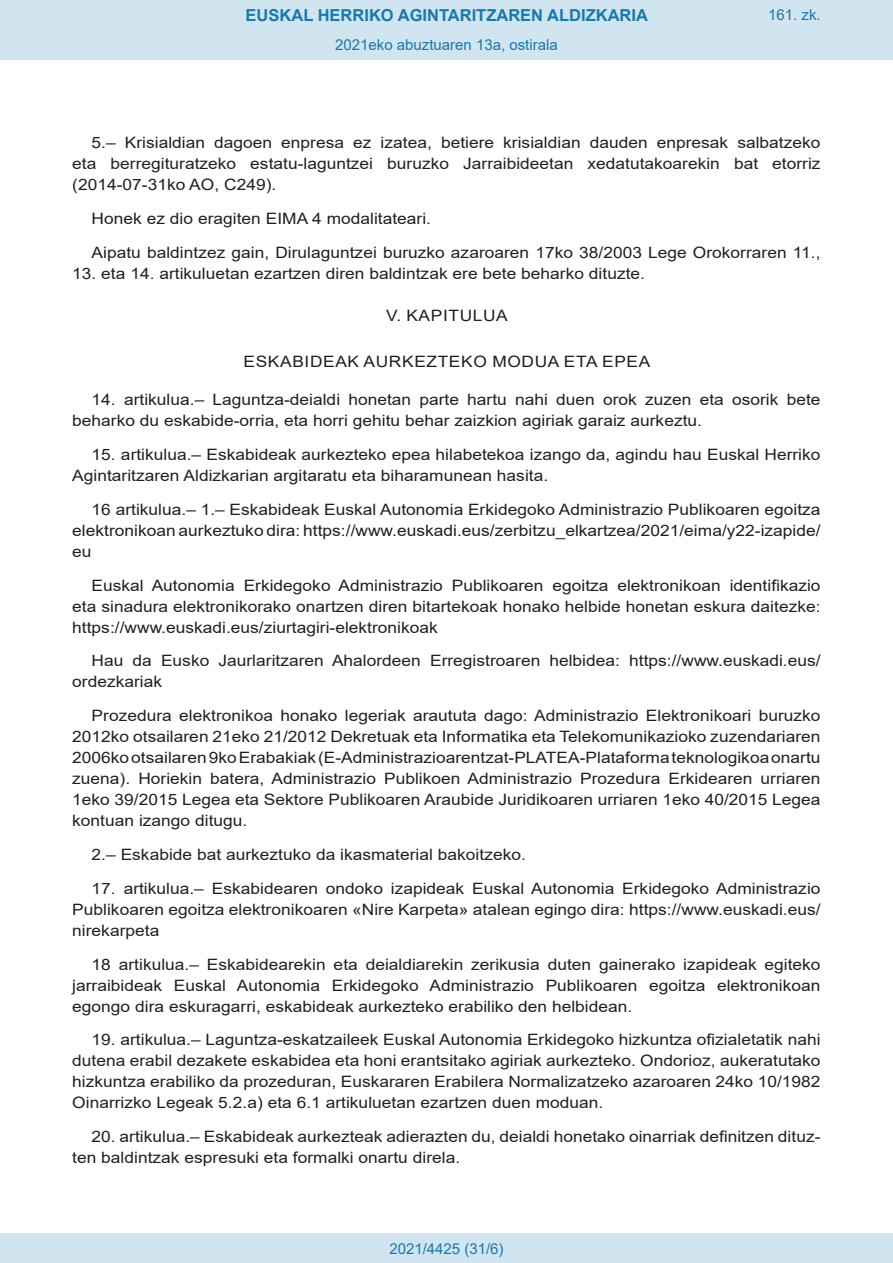
<style>
.page{position:relative;width:893px;height:1263px;background:#fff}
.page>*{position:absolute;margin:0;border:0;box-sizing:border-box;transform-origin:0 0}
.t1{font:700 16.5px "Arial";color:#1879ad}
.BOPVDetalle{font:15.6px/21px "Arial";color:#231f20;text-align:justify;scale:1.11 1}
.BOPVClave{font:15.6px "Arial";letter-spacing:.035em;color:#231f20;scale:1.11 1}
.Paginacion_Centro{font:15px "Arial";color:#1879ad}
</style>
<div class="page">
<div style="left:0;top:0;width:893px;height:60px;background:#d0e5f0"></div>
<div style="left:0;top:1233px;width:893px;height:30px;background:#d0e5f0"></div>
<p class="t1" style="left:246px;top:3px;width:404px">EUSKAL HERRIKO AGINTARITZAREN ALDIZKARIA</p>
<p class="Paginacion_Centro" style="left:335px;top:35px;width:224px">2021eko abuztuaren 13a, ostirala</p>
<p class="Paginacion_Centro" style="left:768px;top:5px;width:54px">161. zk.</p>
<p class="BOPVDetalle" style="left:72px;top:132px;width:676px;text-indent:19px">5.– Krisialdian dagoen enpresa ez izatea, betiere krisialdian dauden enpresak salbatzeko eta berregituratzeko estatu-laguntzei buruzko Jarraibideetan xedatutakoarekin bat etorriz (2014-07-31ko AO, C249).</p>
<p class="BOPVDetalle" style="left:92px;top:208px;width:307px">Honek ez dio eragiten EIMA 4 modalitateari.</p>
<p class="BOPVDetalle" style="left:92px;top:242px;width:658px">Aipatu baldintzez gain, Dirulaguntzei buruzko azaroaren 17ko 38/2003 Lege Orokorraren 11.,</p>
<p class="BOPVDetalle" style="left:72px;top:263px;width:517px">13. eta 14. artikuluetan ezartzen diren baldintzak ere bete beharko dituzte.</p>
<p class="BOPVClave" style="left:386px;top:305px;width:111px">V. KAPITULUA</p>
<p class="BOPVClave" style="left:244px;top:351px;width:368px">ESKABIDEAK AURKEZTEKO MODUA ETA EPEA</p>
<p class="BOPVDetalle" style="left:72px;top:389px;width:676px;text-indent:19px">14. artikulua.– Laguntza-deialdi honetan parte hartu nahi duen orok zuzen eta osorik bete beharko du eskabide-orria, eta horri gehitu behar zaizkion agiriak garaiz aurkeztu.</p>
<p class="BOPVDetalle" style="left:72px;top:444px;width:676px;text-indent:19px">15. artikulua.– Eskabideak aurkezteko epea hilabetekoa izango da, agindu hau Euskal Herriko<br>Agintaritzaren Aldizkarian argitaratu eta biharamunean hasita.</p>
<p class="BOPVDetalle" style="left:72px;top:499px;width:676px;text-indent:19px">16 artikulua.– 1.– Eskabideak Euskal Autonomia Erkidegoko Administrazio Publikoaren egoitza elektronikoan aurkeztuko dira: https://www.euskadi.eus/zerbitzu_elkartzea/2021/eima/y22-izapide/ eu</p>
<p class="BOPVDetalle" style="left:72px;top:575px;width:676px;text-indent:19px">Euskal Autonomia Erkidegoko Administrazio Publikoaren egoitza elektronikoan identifikazio eta sinadura elektronikorako onartzen diren bitartekoak honako helbide honetan eskura daitezke: https://www.euskadi.eus/ziurtagiri-elektronikoak</p>
<p class="BOPVDetalle" style="left:72px;top:650px;width:676px;text-indent:19px">Hau da Eusko Jaurlaritzaren Ahalordeen Erregistroaren helbidea: https://www.euskadi.eus/ ordezkariak</p>
<p class="BOPVDetalle" style="left:72px;top:705px;width:676px;text-indent:19px">Prozedura elektronikoa honako legeriak araututa dago: Administrazio Elektronikoari buruzko 2012ko otsailaren 21eko 21/2012 Dekretuak eta Informatika eta Telekomunikazioko zuzendariaren 2006ko otsailaren 9ko Erabakiak (E-Administrazioarentzat-PLATEA-Plataforma teknologikoa onartu zuena). Horiekin batera, Administrazio Publikoen Administrazio Prozedura Erkidearen urriaren 1eko 39/2015 Legea eta Sektore Publikoaren Araubide Juridikoaren urriaren 1eko 40/2015 Legea kontuan izango ditugu.</p>
<p class="BOPVDetalle" style="left:92px;top:844px;width:393px">2.– Eskabide bat aurkeztuko da ikasmaterial bakoitzeko.</p>
<p class="BOPVDetalle" style="left:72px;top:878px;width:676px;text-indent:19px">17. artikulua.– Eskabidearen ondoko izapideak Euskal Autonomia Erkidegoko Administrazio Publikoaren egoitza elektronikoaren «Nire Karpeta» atalean egingo dira: https://www.euskadi.eus/ nirekarpeta</p>
<p class="BOPVDetalle" style="left:72px;top:953px;width:676px;text-indent:19px">18 artikulua.– Eskabidearekin eta deialdiarekin zerikusia duten gainerako izapideak egiteko jarraibideak Euskal Autonomia Erkidegoko Administrazio Publikoaren egoitza elektronikoan egongo dira eskuragarri, eskabideak aurkezteko erabiliko den helbidean.</p>
<p class="BOPVDetalle" style="left:72px;top:1029px;width:676px;text-indent:19px">19. artikulua.– Laguntza-eskatzaileek Euskal Autonomia Erkidegoko hizkuntza ofizialetatik nahi dutena erabil dezakete eskabidea eta honi erantsitako agiriak aurkezteko. Ondorioz, aukeratutako hizkuntza erabiliko da prozeduran, Euskararen Erabilera Normalizatzeko azaroaren 24ko 10/1982<br>Oinarrizko Legeak 5.2.a) eta 6.1 artikuluetan ezartzen duen moduan.</p>
<p class="BOPVDetalle" style="left:72px;top:1126px;width:676px;text-indent:19px">20. artikulua.– Eskabideak aurkezteak adierazten du, deialdi honetako oinarriak definitzen dituz&shy;ten baldintzak espresuki eta formalki onartu direla.</p>
<p class="Paginacion_Centro" style="left:389px;top:1238px;width:116px">2021/4425 (31/6)</p>
</div>
